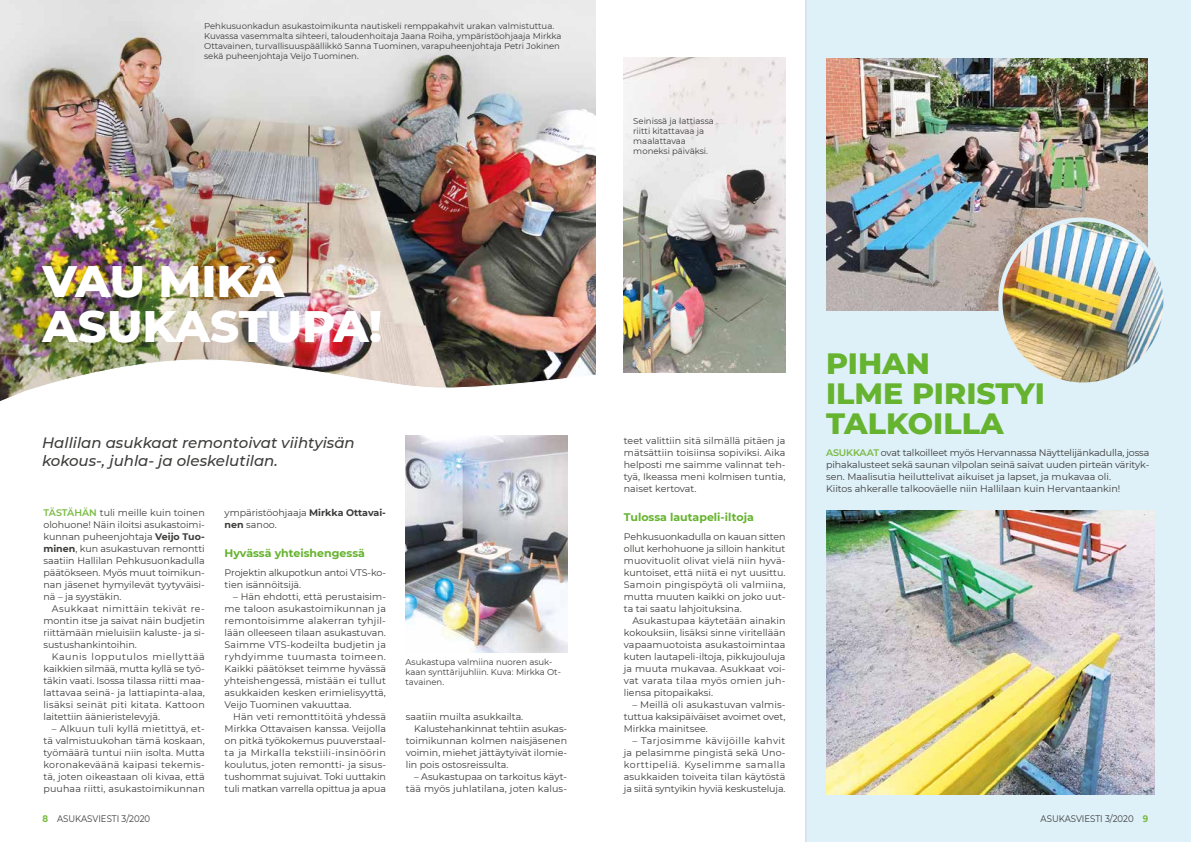
<style>
.page{position:relative;width:1191px;height:842px;background:#fff}
.page>*{position:absolute;margin:0;border:0;box-sizing:border-box;transform-origin:0 0}
.t1{font:800 45px/45px "Montserrat";letter-spacing:-.005em;color:#fff}
.t2{font:800 30px/30px "Montserrat";color:#65b32e}
.t3{font:italic 500 15px/18px "Montserrat";color:#3c3c3b}
.t4{font:700 11px "Montserrat";color:#65b32e}
.t5{font:9.5px/12px "Montserrat";color:#3c3c3b;text-align:justify}
.t6{font:9.5px "Montserrat";color:#3c3c3b;scale:.9 1}
.t7{font:8.5px/10px "Montserrat";color:#3c3c3b}
.s1{font-weight:600;color:#7aba42}
.s2{font-weight:700}
.s3{font-weight:700;color:#7aba42}
</style>
<div class="page">
<div style="left:806px;top:0;width:385px;height:842px;background:#def0f8"></div>
<img style="left:0;top:0;width:595px;height:359px">
<svg style="left:0;top:359px;width:624px;height:79px"></svg>
<img style="left:826px;top:58px;width:322px;height:252px">
<img style="left:826px;top:511px;width:328px;height:283px">
<img style="left:1000px;top:219px;width:162px;height:163px">
<div style="left:998px;top:217px;width:169px;height:170px;border:4px solid #def0f8;border-radius:50%"></div>
<img style="left:624px;top:57px;width:161px;height:316px">
<img style="left:405px;top:435px;width:162px;height:217px">
<hr style="left:805px;top:0;width:1px;height:842px;background:#d0d0d0">
<p class="t7" style="left:204px;top:20px;width:359px">Pehkusuonkadun asukastoimikunta nautiskeli remppakahvit urakan valmistuttua.<br>Kuvassa vasemmalta sihteeri, taloudenhoitaja Jaana Roiha, ympäristöohjaaja Mirkka Ottavainen, turvallisuuspäällikkö Sanna Tuominen, varapuheenjohtaja Petri Jokinen sekä puheenjohtaja Veijo Tuominen.</p>
<h1 class="t1" style="left:43px;top:256px;width:341px">VAU MIKÄ<br>ASUKASTUPA!</h1>
<h3 class="t3" style="left:42px;top:433px;width:314px">Hallilan asukkaat remontoivat viihtyisän kokous-, juhla- ja oleskelutilan.</h3>
<p class="t5" style="left:43px;top:506px;width:163px"><span class="s1">TÄSTÄHÄN</span> tuli meille kuin toinen olohuone! Näin iloitsi asukastoimi&shy;kunnan puheenjohtaja <span class="s2">Veijo Tuo&shy;minen</span>, kun asukastuvan remontti saatiin Hallilan Pehkusuonkadulla päätökseen. Myös muut toimikun&shy;nan jäsenet hymyilevät tyytyväisi&shy;nä – ja syystäkin.</p>
<p class="t5" style="left:43px;top:602px;width:163px;text-indent:9px">Asukkaat nimittäin tekivät re&shy;montin itse ja saivat näin budjetin riittämään mieluisiin kaluste- ja si&shy;sustushankintoihin.</p>
<p class="t5" style="left:43px;top:650px;width:163px;text-indent:9px">Kaunis lopputulos miellyttää kaikkien silmää, mutta kyllä se työ&shy;täkin vaati. Isossa tilassa riitti maa&shy;lattavaa seinä- ja lattiapinta-alaa, lisäksi seinät piti kitata. Kattoon laitettiin äänieristelevyjä.</p>
<p class="t5" style="left:43px;top:722px;width:163px;text-indent:9px">– Alkuun tuli kyllä mietittyä, et&shy;tä valmistuukohan tämä koskaan, työmäärä tuntui niin isolta. Mutta koronakeväänä kaipasi tekemis&shy;tä, joten oikeastaan oli kivaa, että puuhaa riitti, asukastoimikunnan</p>
<p class="t6" style="left:43px;top:812px;width:121px"><span class="s3">8</span> ASUKASVIESTI 3/2020</p>
<p class="t5" style="left:225px;top:506px;width:163px">ympäristöohjaaja <span class="s2">Mirkka Ottavai&shy;nen</span> sanoo.</p>
<p class="t4" style="left:225px;top:545px;width:142px">Hyvässä yhteishengessä</p>
<p class="t5" style="left:225px;top:566px;width:163px">Projektin alkupotkun antoi VTS-ko&shy;tien isännöitsijä.</p>
<p class="t5" style="left:225px;top:590px;width:163px;text-indent:9px">– Hän ehdotti, että perustaisim&shy;me taloon asukastoimikunnan ja remontoisimme alakerran tyhjil&shy;lään olleeseen tilaan asukastuvan.<br>Saimme VTS-kodeilta budjetin ja ryhdyimme tuumasta toimeen.<br>Kaikki päätökset teimme hyvässä yhteishengessä, mistään ei tullut asukkaiden kesken erimielisyyttä, Veijo Tuominen vakuuttaa.</p>
<p class="t5" style="left:225px;top:710px;width:163px;text-indent:9px">Hän veti remonttitöitä yhdessä Mirkka Ottavaisen kanssa. Veijolla on pitkä työkokemus puuverstaal&shy;ta ja Mirkalla tekstiili-insinöörin koulutus, joten remontti- ja sisus&shy;tushommat sujuivat. Toki uuttakin tuli matkan varrella opittua ja apua</p>
<p class="t5" style="left:406px;top:710px;width:119px">saatiin muilta asukkailta.</p>
<p class="t7" style="left:405px;top:657px;width:157px">Asukastupa valmiina nuoren asuk&shy;kaan synttärijuhliin. Kuva: Mirkka Ot&shy;tavainen.</p>
<p class="t5" style="left:414px;top:722px;width:154px">Kalustehankinnat tehtiin asukas-</p>
<p class="t5" style="left:406px;top:734px;width:163px">toimikunnan kolmen naisjäsenen</p>
<p class="t5" style="left:406px;top:746px;width:163px">voimin, miehet jättäytyivät ilomie-</p>
<p class="t5" style="left:406px;top:758px;width:104px">lin pois ostosreissulta.</p>
<p class="t5" style="left:406px;top:770px;width:163px;text-align:right">– Asukastupaa on tarkoitus käyt&shy;tää myös juhlatilana, joten kalus-</p>
<p class="t7" style="left:633px;top:116px;width:82px">Seinissä ja lattiassa riitti kitattavaa ja maalattavaa moneksi päiväksi.</p>
<p class="t5" style="left:624px;top:434px;width:163px">teet valittiin sitä silmällä pitäen ja</p>
<p class="t5" style="left:624px;top:446px;width:163px">mätsättiin toisiinsa sopiviksi. Aika helposti me saimme valinnat teh&shy;tyä, Ikeassa meni kolmisen tuntia, naiset kertovat.</p>
<p class="t4" style="left:624px;top:509px;width:131px">Tulossa lautapeli-iltoja</p>
<p class="t5" style="left:624px;top:530px;width:163px">Pehkusuonkadulla on kauan sitten ollut kerhohuone ja silloin hankitut muovituolit olivat vielä niin hyvä&shy;kuntoiset, että niitä ei nyt uusittu.<br>Samoin pingispöytä oli valmiina, mutta muuten kaikki on joko uut&shy;ta tai saatu lahjoituksina.</p>
<p class="t5" style="left:624px;top:614px;width:163px;text-indent:9px">Asukastupaa käytetään ainakin kokouksiin, lisäksi sinne viritellään vapaamuotoista asukastoimintaa kuten lautapeli-iltoja, pikkujouluja ja muuta mukavaa. Asukkaat voi&shy;vat varata tilaa myös omien juh&shy;liensa pitopaikaksi.</p>
<p class="t5" style="left:624px;top:698px;width:163px;text-indent:9px">– Meillä oli asukastuvan valmis&shy;tuttua kaksipäiväiset avoimet ovet, Mirkka mainitsee.</p>
<p class="t5" style="left:624px;top:734px;width:163px;text-indent:9px">– Tarjosimme kävijöille kahvit ja pelasimme pingistä sekä Uno&shy;korttipeliä. Kyselimme samalla asukkaiden toiveita tilan käytöstä ja siitä syntyikin hyviä keskusteluja.</p>
<h2 class="t2" style="left:826px;top:347px;width:220px">PIHAN<br>ILME PIRISTYI</h2>
<h2 class="t2" style="left:826px;top:407px;width:179px">TALKOILLA</h2>
<p class="t5" style="left:826px;top:446px;width:325px;text-align:left"><span class="s1">ASUKKAAT</span> ovat talkoilleet myös Hervannassa Näyttelijänkadulla, jossa pihakalusteet sekä saunan vilpolan seinä saivat uuden pirteän värityk&shy;sen. Maalisutia heiluttelivat aikuiset ja lapset, ja mukavaa oli.<br>Kiitos ahkeralle talkooväelle niin Hallilaan kuin Hervantaankin!</p>
<p class="t6" style="left:1040px;top:812px;width:121px">ASUKASVIESTI 3/2020 <span class="s3">9</span></p>
</div>
